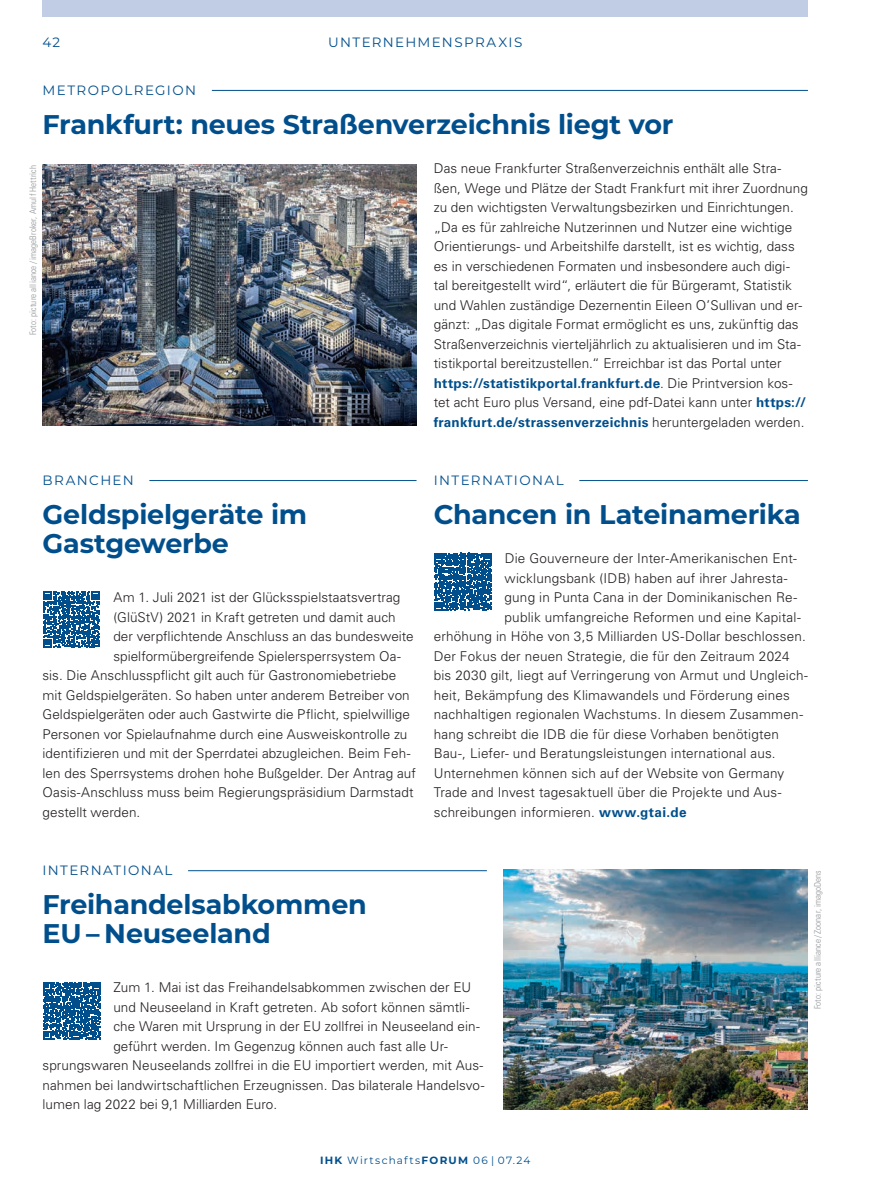
<style>
.page{position:relative;width:893px;height:1191px;background:#fff}
.page>*{position:absolute;margin:0;border:0;box-sizing:border-box;transform-origin:0 0}
.t1{font:700 27px/28.5px "Montserrat";letter-spacing:-.01em;color:#004f8c}
.t2{font:300 13.5px/19.5px "Univers LT Pro 45";letter-spacing:.005em;color:#231f20}
.t3{font:700 13.5px "Univers LT Pro 65";letter-spacing:.02em;color:#004f8c}
.t4{font:13.5px "Montserrat";letter-spacing:.105em;color:#004f8c}
.t5{font:10.5px "Montserrat";letter-spacing:.125em;color:#004f8c}
.t6{font:300 condensed 9px "Univers LT Std";letter-spacing:.01em;color:#939598}
.s1{font-family:"Univers LT Pro 45";font-weight:300;color:#231f20}
.s2{font-family:"Univers LT Pro 65";font-weight:700;color:#004f8c}
.s3{font-weight:700}
</style>
<div class="page">
<img style="left:504px;top:870px;width:304px;height:239px">
<hr style="left:43px;top:870px;width:444px;height:1px;background:#004f8c">
<div style="left:26px;top:862px;width:162px;height:15px;background:#fff"></div>
<svg style="left:43px;top:982px;width:57px;height:57px"></svg>
<hr style="left:43px;top:480px;width:374px;height:1px;background:#004f8c">
<div style="left:26px;top:472px;width:123px;height:15px;background:#fff"></div>
<svg style="left:43px;top:591px;width:57px;height:56px"></svg>
<hr style="left:434px;top:480px;width:374px;height:1px;background:#004f8c">
<div style="left:417px;top:472px;width:162px;height:15px;background:#fff"></div>
<svg style="left:434px;top:553px;width:58px;height:57px"></svg>
<hr style="left:43px;top:90px;width:765px;height:1px;background:#004f8c">
<div style="left:26px;top:82px;width:186px;height:15px;background:#fff"></div>
<img style="left:43px;top:165px;width:374px;height:260px">
<div style="left:43px;top:0;width:765px;height:17px;background:#c0cde4"></div>
<p class="t4" style="left:43px;top:33px;width:19px">42</p>
<p class="t4" style="left:328px;top:33px;width:196px">UNTERNEHMENSPRAXIS</p>
<p class="t4" style="left:43px;top:81px;width:155px">METROPOLREGION</p>
<h1 class="t1" style="left:43px;top:109px;width:633px">Frankfurt: neues Straßenverzeichnis liegt vor</h1>
<p class="t2" style="left:434px;top:158px;width:376px">Das neue Frankfurter Straßenverzeichnis enthält alle Stra&shy;ßen, Wege und Plätze der Stadt Frankfurt mit ihrer Zuordnung zu den wichtigsten Verwaltungsbezirken und Einrichtungen. „Da es für zahlreiche Nutzerinnen und Nutzer eine wichtige Orientierungs- und Arbeitshilfe darstellt, ist es wichtig, dass es in verschiedenen Formaten und insbesondere auch digi-<br>tal bereitgestellt wird“, erläutert die für Bürgeramt, Statistik und Wahlen zuständige Dezernentin Eileen O’Sullivan und er&shy;gänzt: „Das digitale Format ermöglicht es uns, zukünftig das Straßenverzeichnis vierteljährlich zu aktualisieren und im Sta&shy;tistikportal bereitzustellen.“ Erreichbar ist das Portal unter</p>
<p class="t3" style="left:434px;top:373px;width:360px">https://statistikportal.frankfurt.de<span class="s1">. Die Printversion kos-</span></p>
<p class="t2" style="left:434px;top:392px;width:374px">tet acht Euro plus Versand, eine pdf-Datei kann unter <span class="s2">https://</span></p>
<p class="t3" style="left:434px;top:412px;width:372px">frankfurt.de/strassenverzeichnis <span class="s1">heruntergeladen werden.</span></p>
<p class="t6" style="left:28px;top:335px;width:172px;rotate:-90deg">Foto: picture alliance /imageBroker, Arnulf Hettrich</p>
<p class="t4" style="left:43px;top:471px;width:93px">BRANCHEN</p>
<h1 class="t1" style="left:43px;top:499px;width:266px">Geldspielgeräte im<br>Gastgewerbe</h1>
<p class="t2" style="left:113px;top:587px;width:289px">Am 1. Juli 2021 ist der Glücksspielstaatsvertrag</p>
<p class="t2" style="left:113px;top:607px;width:284px">(GlüStV) 2021 in Kraft getreten und damit auch</p>
<p class="t2" style="left:113px;top:626px;width:302px">der verpflichtende Anschluss an das bundesweite</p>
<p class="t2" style="left:113px;top:646px;width:289px">spielformübergreifende Spielersperrsystem Oa-</p>
<p class="t2" style="left:43px;top:665px;width:355px">sis. Die Anschlusspflicht gilt auch für Gastronomiebetriebe</p>
<p class="t2" style="left:43px;top:685px;width:369px">mit Geldspielgeräten. So haben unter anderem Betreiber von</p>
<p class="t2" style="left:43px;top:704px;width:369px">Geldspielgeräten oder auch Gastwirte die Pflicht, spielwillige</p>
<p class="t2" style="left:43px;top:724px;width:366px">Personen vor Spielaufnahme durch eine Ausweiskontrolle zu</p>
<p class="t2" style="left:43px;top:743px;width:369px">identifizieren und mit der Sperrdatei abzugleichen. Beim Feh-</p>
<p class="t2" style="left:43px;top:763px;width:375px">len des Sperrsystems drohen hohe Bußgelder. Der Antrag auf</p>
<p class="t2" style="left:43px;top:782px;width:373px">Oasis-Anschluss muss beim Regierungspräsidium Darmstadt</p>
<p class="t2" style="left:43px;top:802px;width:99px">gestellt werden.</p>
<p class="t4" style="left:434px;top:471px;width:131px">INTERNATIONAL</p>
<h1 class="t1" style="left:434px;top:499px;width:368px">Chancen in Lateinamerika</h1>
<p class="t2" style="left:505px;top:548px;width:294px">Die Gouverneure der Inter-Amerikanischen Ent-</p>
<p class="t2" style="left:505px;top:568px;width:285px">wicklungsbank (IDB) haben auf ihrer Jahresta-</p>
<p class="t2" style="left:505px;top:587px;width:294px">gung in Punta Cana in der Dominikanischen Re-</p>
<p class="t2" style="left:505px;top:607px;width:298px">publik umfangreiche Reformen und eine Kapital-</p>
<p class="t2" style="left:434px;top:626px;width:374px">erhöhung in Höhe von 3,5 Milliarden US-Dollar beschlossen.</p>
<p class="t2" style="left:434px;top:646px;width:357px">Der Fokus der neuen Strategie, die für den Zeitraum 2024</p>
<p class="t2" style="left:434px;top:665px;width:376px">bis 2030 gilt, liegt auf Verringerung von Armut und Ungleich-</p>
<p class="t2" style="left:434px;top:685px;width:358px">heit, Bekämpfung des Klimawandels und Förderung eines</p>
<p class="t2" style="left:434px;top:704px;width:371px">nachhaltigen regionalen Wachstums. In diesem Zusammen-</p>
<p class="t2" style="left:434px;top:724px;width:347px">hang schreibt die IDB die für diese Vorhaben benötigten</p>
<p class="t2" style="left:434px;top:743px;width:343px">Bau-, Liefer- und Beratungsleistungen international aus.</p>
<p class="t2" style="left:434px;top:763px;width:352px">Unternehmen können sich auf der Website von Germany</p>
<p class="t2" style="left:434px;top:782px;width:349px">Trade and Invest tagesaktuell über die Projekte und Aus-</p>
<p class="t2" style="left:434px;top:802px;width:254px">schreibungen informieren. <span class="s2">www.gtai.de</span></p>
<p class="t4" style="left:43px;top:861px;width:131px">INTERNATIONAL</p>
<h1 class="t1" style="left:43px;top:889px;width:326px">Freihandelsabkommen<br>EU – Neuseeland</h1>
<p class="t2" style="left:113px;top:977px;width:359px">Zum 1. Mai ist das Freihandelsabkommen zwischen der EU</p>
<p class="t2" style="left:113px;top:997px;width:358px">und Neuseeland in Kraft getreten. Ab sofort können sämtli-</p>
<p class="t2" style="left:113px;top:1016px;width:368px">che Waren mit Ursprung in der EU zollfrei in Neuseeland ein-</p>
<p class="t2" style="left:113px;top:1036px;width:336px">geführt werden. Im Gegenzug können auch fast alle Ur-</p>
<p class="t2" style="left:43px;top:1055px;width:442px">sprungswaren Neuseelands zollfrei in die EU importiert werden, mit Aus-</p>
<p class="t2" style="left:43px;top:1075px;width:444px">nahmen bei landwirtschaftlichen Erzeugnissen. Das bilaterale Handelsvo-</p>
<p class="t2" style="left:43px;top:1094px;width:236px">lumen lag 2022 bei 9,1 Milliarden Euro.</p>
<p class="t5" style="left:320px;top:1152px;width:212px"><span class="s3">IHK</span> Wirtschafts<span class="s3">FORUM</span> 06 | 07.24</p>
<p class="t6" style="left:812px;top:1009px;width:141px;rotate:-90deg">Foto: picture alliance / Zoonar, imagoDens</p>
</div>
